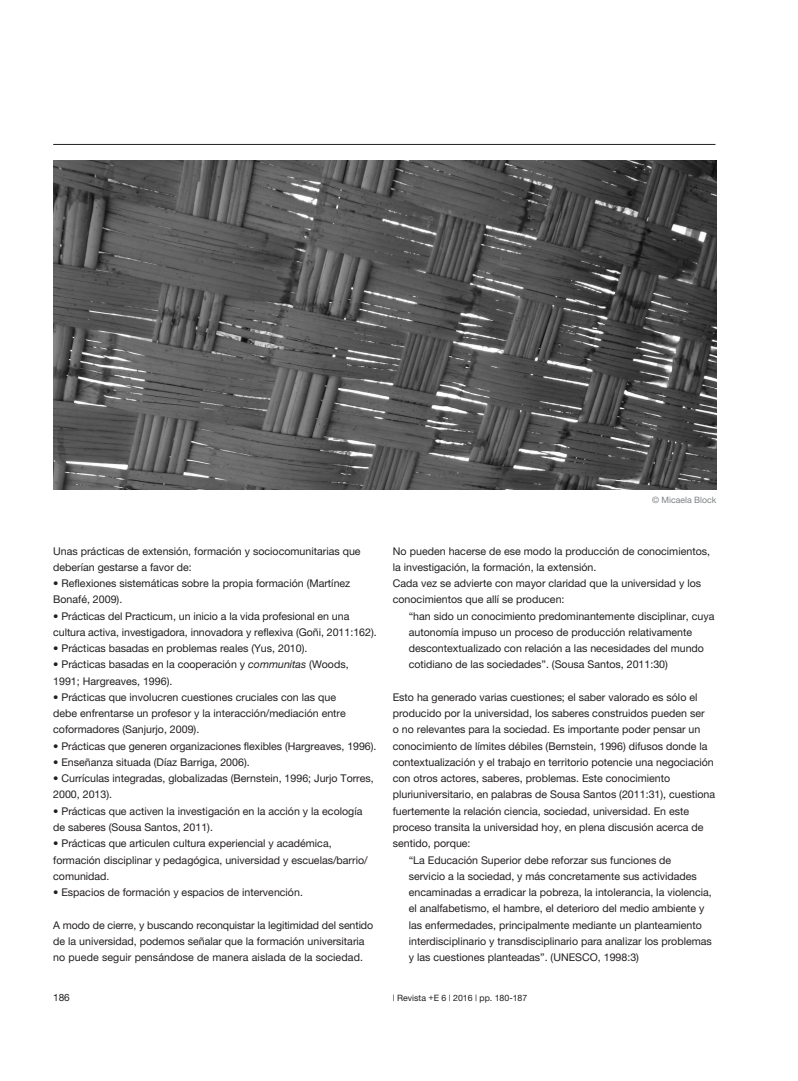
<style>
.page{position:relative;width:798px;height:1081px;background:#fff}
.page>*{position:absolute;margin:0;border:0;box-sizing:border-box;transform-origin:0 0}
.Cuerpo__E{font:10.62px/16.2px "Helvetica Neue";color:#231f20}
.Citas__E{font:10.62px/16.2px "Helvetica Neue";color:#231f20}
.t1{font:10px "Helvetica Neue";color:#231f20}
.t2{font:8.75px "Helvetica Neue";color:#231f20}
.Notas__E{font:8.75px "Helvetica Neue";color:#808285}
.s1{font-style:italic}
</style>
<div class="page">
<hr style="left:53px;top:144px;width:662px;height:1px;background:#231f20">
<img style="left:53px;top:161px;width:663px;height:328px">
<p class="Notas__E" style="left:651px;top:494px;width:66px">© Micaela Block</p>
<p class="Cuerpo__E" style="left:53px;top:543px;width:309px">Unas prácticas de extensión, formación y sociocomunitarias que deberían gestarse a favor de:</p>
<p class="Cuerpo__E" style="left:53px;top:575px;width:298px">• Reflexiones sistemáticas sobre la propia formación (Martínez<br>Bonafé, 2009).</p>
<p class="Cuerpo__E" style="left:53px;top:608px;width:325px">• Prácticas del Practicum, un inicio a la vida profesional en una cultura activa, investigadora, innovadora y reflexiva (Goñi, 2011:162).</p>
<p class="Cuerpo__E" style="left:53px;top:640px;width:256px">• Prácticas basadas en problemas reales (Yus, 2010).</p>
<p class="Cuerpo__E" style="left:53px;top:656px;width:297px">• Prácticas basadas en la cooperación y <span class="s1">communitas</span> (Woods,<br>1991; Hargreaves, 1996).</p>
<p class="Cuerpo__E" style="left:53px;top:689px;width:294px">• Prácticas que involucren cuestiones cruciales con las que debe enfrentarse un profesor y la interacción/mediación entre coformadores (Sanjurjo, 2009).</p>
<p class="Cuerpo__E" style="left:53px;top:738px;width:324px">• Prácticas que generen organizaciones flexibles (Hargreaves, 1996).</p>
<p class="Cuerpo__E" style="left:53px;top:754px;width:198px">• Enseñanza situada (Díaz Barriga, 2006).</p>
<p class="Cuerpo__E" style="left:53px;top:770px;width:322px">• Currículas integradas, globalizadas (Bernstein, 1996; Jurjo Torres,<br>2000, 2013).</p>
<p class="Cuerpo__E" style="left:53px;top:803px;width:310px">• Prácticas que activen la investigación en la acción y la ecología de saberes (Sousa Santos, 2011).</p>
<p class="Cuerpo__E" style="left:53px;top:835px;width:316px">• Prácticas que articulen cultura experiencial y académica, formación disciplinar y pedagógica, universidad y escuelas/barrio/ comunidad.</p>
<p class="Cuerpo__E" style="left:53px;top:884px;width:251px">• Espacios de formación y espacios de intervención.</p>
<p class="Cuerpo__E" style="left:53px;top:916px;width:321px">A modo de cierre, y buscando reconquistar la legitimidad del sentido de la universidad, podemos señalar que la formación universitaria no puede seguir pensándose de manera aislada de la sociedad.</p>
<p class="Cuerpo__E" style="left:392px;top:543px;width:318px">No pueden hacerse de ese modo la producción de conocimientos, la investigación, la formación, la extensión.</p>
<p class="Cuerpo__E" style="left:392px;top:575px;width:310px">Cada vez se advierte con mayor claridad que la universidad y los conocimientos que allí se producen:</p>
<p class="Citas__E" style="left:408px;top:608px;width:307px">“han sido un conocimiento predominantemente disciplinar, cuya autonomía impuso un proceso de producción relativamente descontextualizado con relación a las necesidades del mundo cotidiano de las sociedades”. (Sousa Santos, 2011:30)</p>
<p class="Cuerpo__E" style="left:392px;top:689px;width:324px">Esto ha generado varias cuestiones; el saber valorado es sólo el producido por la universidad, los saberes construidos pueden ser<br>o no relevantes para la sociedad. Es importante poder pensar un conocimiento de límites débiles (Bernstein, 1996) difusos donde la contextualización y el trabajo en territorio potencie una negociación con otros actores, saberes, problemas. Este conocimiento pluriuniversitario, en palabras de Sousa Santos (2011:31), cuestiona fuertemente la relación ciencia, sociedad, universidad. En este proceso transita la universidad hoy, en plena discusión acerca de sentido, porque:</p>
<p class="Citas__E" style="left:408px;top:851px;width:304px">“La Educación Superior debe reforzar sus funciones de<br>servicio a la sociedad, y más concretamente sus actividades encaminadas a erradicar la pobreza, la intolerancia, la violencia, el analfabetismo, el hambre, el deterioro del medio ambiente y las enfermedades, principalmente mediante un planteamiento interdisciplinario y transdisciplinario para analizar los problemas y las cuestiones planteadas”. (UNESCO, 1998:3)</p>
<p class="t1" style="left:53px;top:991px;width:18px">186</p>
<p class="t2" style="left:392px;top:992px;width:136px">| Revista +E 6 | 2016 | pp. 180-187</p>
</div>
